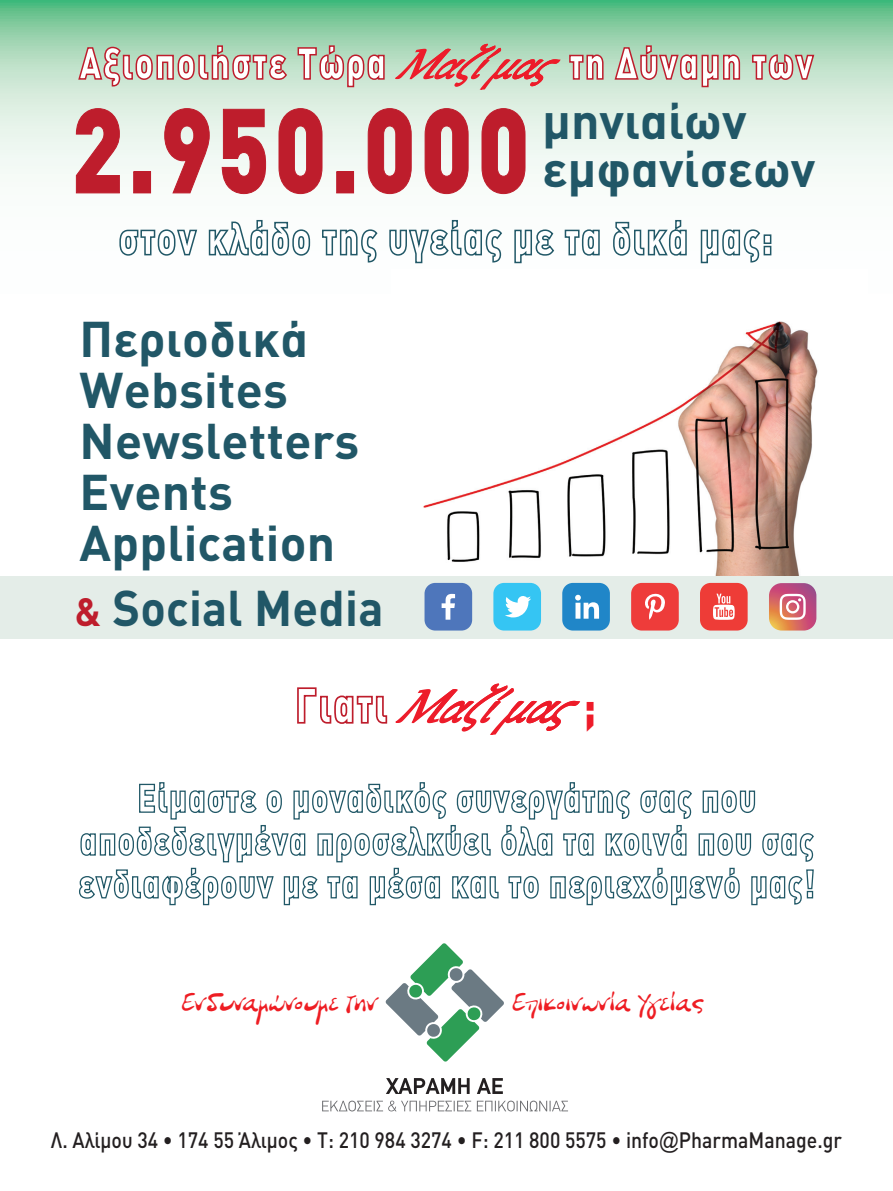
<style>
.page{position:relative;width:893px;height:1191px;background:#fff}
.page>*{position:absolute;margin:0;border:0;box-sizing:border-box;transform-origin:0 0}
.t1{font:900 117.3px "DIN Pro";letter-spacing:.05em;color:#be1d2c;scale:.8 1}
.t2{font:700 49.65px "DIN Pro";color:#215767}
.t3{font:700 49.5px/51px "DIN Pro";letter-spacing:.005em;color:#215767}
.t4{font:700 49.5px "DIN Pro";letter-spacing:.005em;color:#215767;scale:.95 1}
.t5{font:900 48.6px "DIN Pro";color:#ee1b29;scale:.78 1}
.t6{font:900 43.5px "DIN Pro";letter-spacing:.05em;color:#fff;scale:.78 1}
.t7{font:23.85px "PF Liberissima";color:#ee1d23}
.t8{font:500 22.05px "DIN Pro";color:#231f20;scale:.88 1}
.s1{font-size:39px;color:#be1d2c}
.s2{font-family:"Arial";font-weight:400}
</style>
<div class="page">
<img style="left:0;top:0;width:630px;height:195px">
<img style="left:630px;top:0;width:263px;height:173px">
<img style="left:423px;top:321px;width:395px;height:255px">
<div style="left:0;top:576px;width:893px;height:63px;background:#e4ede8"></div>
<svg style="left:76px;top:108px;width:44px;height:85px"></svg>
<div style="left:133px;top:172px;width:18px;height:21px;border:1px solid #be1d2c"></div>
<svg style="left:164px;top:108px;width:46px;height:85px"></svg>
<svg style="left:222px;top:109px;width:44px;height:85px"></svg>
<svg style="left:279px;top:108px;width:43px;height:86px"></svg>
<div style="left:336px;top:172px;width:18px;height:21px;border:1px solid #be1d2c"></div>
<svg style="left:368px;top:108px;width:44px;height:86px"></svg>
<svg style="left:425px;top:108px;width:43px;height:86px"></svg>
<svg style="left:482px;top:108px;width:43px;height:86px"></svg>
<svg style="left:119px;top:229px;width:79px;height:27px"></svg>
<svg style="left:208px;top:219px;width:103px;height:37px"></svg>
<svg style="left:322px;top:229px;width:56px;height:34px"></svg>
<svg style="left:389px;top:219px;width:113px;height:45px"></svg>
<svg style="left:514px;top:229px;width:41px;height:35px"></svg>
<svg style="left:564px;top:229px;width:36px;height:27px"></svg>
<svg style="left:613px;top:219px;width:74px;height:37px"></svg>
<svg style="left:700px;top:229px;width:72px;height:35px"></svg>
<svg style="left:79px;top:782px;width:735px;height:124px"></svg>
<svg style="left:386px;top:1078px;width:117px;height:16px"></svg>
<svg style="left:322px;top:1100px;width:246px;height:11px"></svg>
<svg style="left:385px;top:943px;width:119px;height:118px"></svg>
<svg style="left:77px;top:45px;width:211px;height:42px"></svg>
<svg style="left:297px;top:45px;width:88px;height:43px"></svg>
<svg style="left:568px;top:54px;width:36px;height:26px"></svg>
<svg style="left:614px;top:45px;width:127px;height:43px"></svg>
<svg style="left:751px;top:54px;width:64px;height:27px"></svg>
<svg style="left:395px;top:44px;width:165px;height:46px"></svg>
<img style="left:512px;top:67px;width:31px;height:19px">
<img style="left:502px;top:64px;width:48px;height:3px">
<img style="left:522px;top:64px;width:24px;height:3px">
<svg style="left:297px;top:687px;width:91px;height:37px"></svg>
<svg style="left:395px;top:683px;width:185px;height:52px"></svg>
<img style="left:526px;top:710px;width:35px;height:21px">
<img style="left:515px;top:706px;width:53px;height:4px">
<img style="left:537px;top:706px;width:27px;height:4px">
<div style="left:424px;top:583px;width:48px;height:47px;background:#4e76bb;border-radius:11px"></div>
<svg style="left:442px;top:594px;width:13px;height:25px"></svg>
<div style="left:493px;top:583px;width:48px;height:47px;background:#35c5f3;border-radius:11px"></div>
<svg style="left:505px;top:596px;width:26px;height:21px"></svg>
<div style="left:700px;top:583px;width:48px;height:47px;background:#ee3c37;border-radius:11px"></div>
<svg style="left:713px;top:593px;width:22px;height:27px"></svg>
<div style="left:562px;top:583px;width:48px;height:47px;background:#2086c8;border-radius:11px"></div>
<svg style="left:575px;top:595px;width:24px;height:23px"></svg>
<div style="left:631px;top:583px;width:48px;height:47px;background:#ee3c3a;border-radius:11px"></div>
<svg style="left:645px;top:593px;width:20px;height:26px"></svg>
<svg style="left:769px;top:583px;width:47px;height:47px"></svg>
<h3 class="t6" style="left:79px;top:34px;width:395px">Αξιοποιήστε Τώρα</h3>
<h3 class="t6" style="left:569px;top:34px;width:314px">τη Δύναμη των</h3>
<h1 class="t1" style="left:71px;top:71px;width:574px">2.950.000</h1>
<h2 class="t2" style="left:542px;top:87px;width:205px">μηνιαίων</h2>
<h2 class="t2" style="left:542px;top:135px;width:274px">εμφανίσεων</h2>
<h3 class="t3" style="left:80px;top:312px;width:281px">Περιοδικά<br>Websites<br>Newsletters<br>Events<br>Application</h3>
<h3 class="t4" style="left:74px;top:574px;width:327px"><span class="s1">&amp;</span> Social Media</h3>
<h3 class="t5" style="left:584px;top:672px;width:17px">;</h3>
<p class="t7" style="left:182px;top:988px;width:197px">Ενδυναµώνουµε την</p>
<p class="t7" style="left:513px;top:988px;width:192px">Επικοινωνία Υγείας</p>
<p class="t8" style="left:51px;top:1124px;width:900px">Λ. Αλίμου 34 • 174 55 Άλιμος • Τ: 210 984 3274 • F: 211 800 5575 • info<span class="s2">@</span>PharmaManage.gr</p>
</div>
